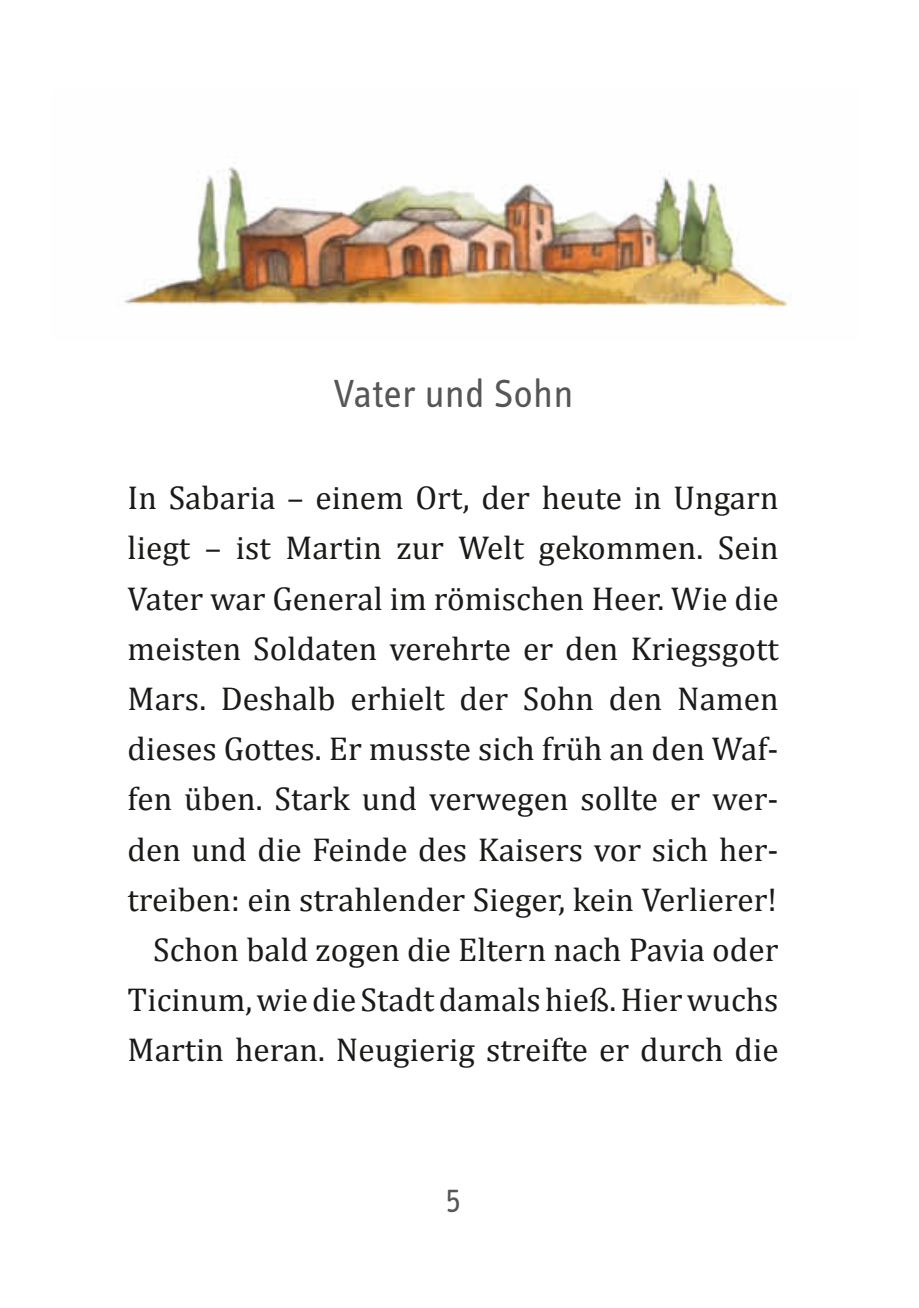
<style>
.page{position:relative;width:919px;height:1308px;background:#fff}
.page>*{position:absolute;margin:0;border:0;box-sizing:border-box;transform-origin:0 0}
.t1{font:40.5px "Info";letter-spacing:.02em;color:#565655}
.t2{font:33.3px/50.2px "Cambria";letter-spacing:.005em;color:#1a1a18;text-align:right}
.t3{font:33.3px "Info";color:#565655}
</style>
<div class="page">
<img style="left:124px;top:167px;width:668px;height:139px">
<p class="t1" style="left:333px;top:371px;width:242px">Vater und Sohn</p>
<p class="t2" style="left:128px;top:472px;width:652px">In Sabaria – einem Ort, der heute in Ungarn liegt – ist Martin zur Welt gekommen. Sein Vater war General im römischen Heer. Wie die meisten Soldaten verehrte er den Kriegsgott Mars. Deshalb erhielt der Sohn den Namen dieses Gottes. Er musste sich früh an den Waf&shy;fen üben. Stark und verwegen sollte er wer&shy;den und die Feinde des Kaisers vor sich her&shy;treiben: ein strahlender Sieger, kein Verlierer!<br>Schon bald zogen die Eltern nach Pavia oder Ticinum, wie die Stadt damals hieß. Hier wuchs Martin heran. Neugierig streifte er durch die</p>
<p class="t3" style="left:445px;top:1182px;width:16px">5</p>
</div>
